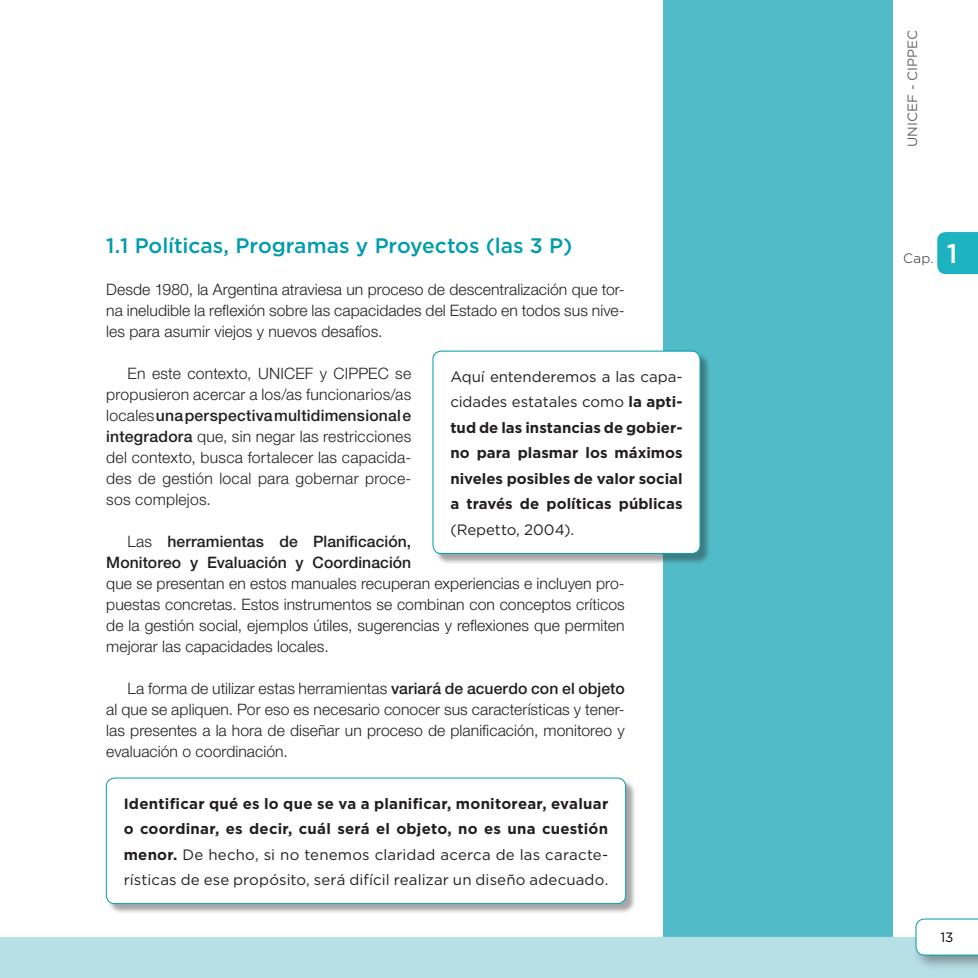
<style>
.page{position:relative;width:978px;height:978px;background:#fff}
.page>*{position:absolute;margin:0;border:0;box-sizing:border-box;transform-origin:0 0}
.titulo_2{font:500 21px "Gotham";letter-spacing:-.005em;color:#009cac}
.texto{font:300 15.75px/21px "Helvetica Neue LT Std";letter-spacing:.005em;color:#231f20;text-align:justify}
.texto_primer_parrafo{font:300 15.75px/21px "Helvetica Neue LT Std";letter-spacing:.005em;color:#231f20;text-align:justify}
.texto_en_recuadro_en{font:700 15px/25.5px "Gotham";letter-spacing:.005em;color:#231f20;text-align:justify}
.t1{font:13.5px "Gotham";color:#636366}
.t2{font:300 13.5px "Gotham";color:#231f20}
.t3{font:13.5px "Gotham";color:#000}
.s1{font-weight:500}
.s2{font-weight:400}
.s3{font-weight:500;font-size:27px;color:#fff}
</style>
<div class="page">
<div style="left:663px;top:0;width:230px;height:978px;background:#51bbc7"></div>
<div style="left:0;top:937px;width:978px;height:41px;background:#b7dfe6"></div>
<div style="left:913px;top:916px;width:65px;height:55px;background:#231f20;opacity:.4"></div>
<svg style="left:916px;top:919px;width:62px;height:36px"></svg>
<div style="left:937px;top:232px;width:41px;height:42px;background:#1cb2c0"></div>
<div style="left:434px;top:352px;width:277px;height:212px;background:#231f20;opacity:.4"></div>
<div style="left:433px;top:351px;width:267px;height:203px;background:#fff;border-radius:9px"></div>
<div style="left:433px;top:351px;width:267px;height:203px;border:1px solid #009cac;border-radius:9px"></div>
<div style="left:107px;top:779px;width:529px;height:136px;background:#231f20;opacity:.4"></div>
<div style="left:106px;top:778px;width:520px;height:126px;background:#fff;border-radius:9px"></div>
<div style="left:106px;top:778px;width:520px;height:126px;border:1px solid #009cac;border-radius:9px"></div>
<p class="titulo_2" style="left:106px;top:232px;width:467px">1.1 Políticas, Programas y Proyectos (las 3 P)</p>
<p class="texto_primer_parrafo" style="left:106px;top:279px;width:520px">Desde 1980, la Argentina atraviesa un proceso de descentralización que tor&shy;na ineludible la reflexión sobre las capacidades del Estado en todos sus nive&shy;les para asumir viejos y nuevos desafíos.</p>
<p class="texto" style="left:106px;top:363px;width:307px;text-indent:21px">En este contexto, UNICEF y CIPPEC se propusieron acercar a los/as funcionarios/as locales <span class="s1">una perspectiva multidimensional e integradora</span> que, sin negar las restricciones del contexto, busca fortalecer las capacida&shy;des de gestión local para gobernar proce&shy;sos complejos.</p>
<p class="texto" style="left:106px;top:531px;width:520px;text-align:left;text-indent:21px">Las <span class="s1">herramientas de Planificación,<br>Monitoreo y Evaluación y Coordinación<br></span>que se presentan en estos manuales recuperan experiencias e incluyen pro&shy;puestas concretas. Estos instrumentos se combinan con conceptos críticos de la gestión social, ejemplos útiles, sugerencias y reflexiones que permiten mejorar las capacidades locales.</p>
<p class="texto" style="left:106px;top:678px;width:520px;text-indent:21px">La forma de utilizar estas herramientas <span class="s1">variará de acuerdo con el objeto </span>al que se apliquen. Por eso es necesario conocer sus características y tener&shy;las presentes a la hora de diseñar un proceso de planificación, monitoreo y evaluación o coordinación.</p>
<p class="texto_en_recuadro_en" style="left:450px;top:364px;width:234px"><span class="s2">Aquí entenderemos a las capa&shy;cidades estatales como</span> la apti&shy;tud de las instancias de gobier&shy;no para plasmar los máximos niveles posibles de valor social a través de políticas públicas <span class="s2">(Repetto, 2004).</span></p>
<p class="texto_en_recuadro_en" style="left:124px;top:790px;width:486px">Identificar qué es lo que se va a planificar, monitorear, evaluar o coordinar, es decir, cuál será el objeto, no es una cuestión menor. <span class="s2">De hecho, si no tenemos claridad acerca de las caracte&shy;rísticas de ese propósito, será difícil realizar un diseño adecuado.</span></p>
<p class="t1" style="left:904px;top:147px;width:119px;rotate:-90deg">UNICEF - CIPPEC</p>
<p class="t2" style="left:903px;top:249px;width:56px">Cap. <span class="s3">1</span></p>
<p class="t3" style="left:940px;top:929px;width:15px">13</p>
</div>
